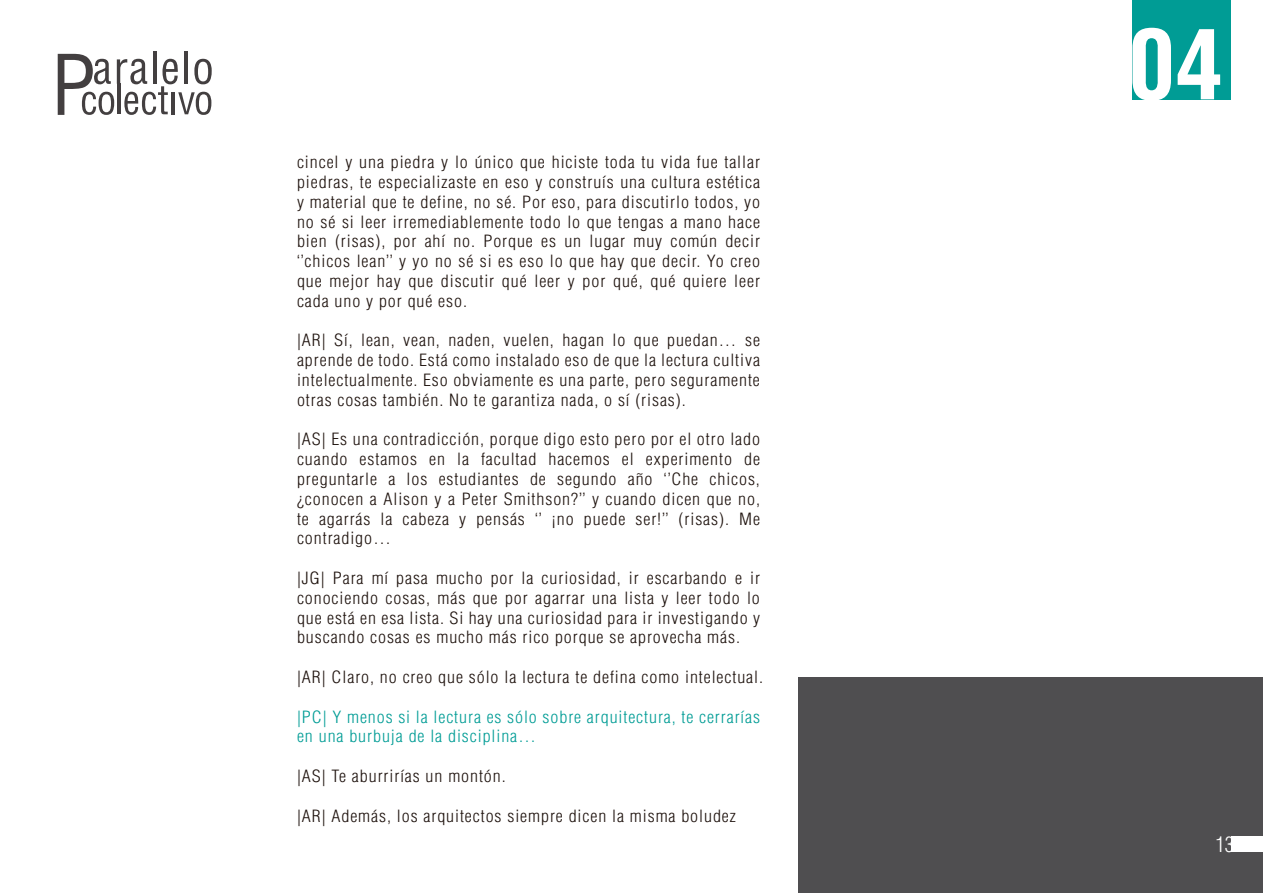
<style>
.page{position:relative;width:1263px;height:893px;background:#fff}
.page>*{position:absolute;margin:0;border:0;box-sizing:border-box;transform-origin:0 0}
.t1{font:700 condensed 95.1px "Helvetica LT Std";color:#fff}
.t2{font:condensed 81.45px "Helvetica LT Std";color:#433f40}
.t3{font:300 condensed 21px "Helvetica LT Std";color:#fff}
.t4{font:300 condensed 16.5px/19.8px "Helvetica LT Std";letter-spacing:.05em;color:#1e120d;text-align:justify;scale:1.09 1}
.t5{font:300 condensed 16.5px/19.8px "Helvetica LT Std";letter-spacing:.05em;color:#009c95;scale:1.09 1}
</style>
<div class="page">
<div style="left:799px;top:678px;width:464px;height:215px;background:#4f4e50"></div>
<div style="left:1132px;top:0;width:99px;height:99px;background:#009c95"></div>
<hr style="left:153px;top:51px;width:3px;height:33px;background:#433f40">
<hr style="left:184px;top:51px;width:4px;height:33px;background:#433f40">
<svg style="left:82px;top:59px;width:130px;height:56px"></svg>
<div style="left:1231px;top:836px;width:32px;height:16px;background:#fff"></div>
<h2 class="t2" style="left:51px;top:34px;width:47px">P</h2>
<p class="t4" style="left:297px;top:152px;width:426px">cincel y una piedra y lo único que hiciste toda tu vida fue tallar piedras, te especializaste en eso y construís una cultura estética y material que te define, no sé. Por eso, para discutirlo todos, yo no sé si leer irremediablemente todo lo que tengas a mano hace bien (risas), por ahí no. Porque es un lugar muy común decir ‘’chicos lean’’ y yo no sé si es eso lo que hay que decir. Yo creo que mejor hay que discutir qué leer y por qué, qué quiere leer cada uno y por qué eso.</p>
<p class="t4" style="left:297px;top:330px;width:426px">|AR| Sí, lean, vean, naden, vuelen, hagan lo que puedan… se aprende de todo. Está como instalado eso de que la lectura cultiva intelectualmente. Eso obviamente es una parte, pero seguramente otras cosas también. No te garantiza nada, o sí (risas).</p>
<p class="t4" style="left:297px;top:429px;width:426px">|AS| Es una contradicción, porque digo esto pero por el otro lado cuando estamos en la facultad hacemos el experimento de preguntarle a los estudiantes de segundo año ‘’Che chicos, ¿conocen a Alison y a Peter Smithson?’’ y cuando dicen que no, te agarrás la cabeza y pensás ‘’ ¡no puede ser!’’ (risas). Me contradigo…</p>
<p class="t4" style="left:297px;top:568px;width:426px">|JG| Para mí pasa mucho por la curiosidad, ir escarbando e ir conociendo cosas, más que por agarrar una lista y leer todo lo que está en esa lista. Si hay una curiosidad para ir investigando y buscando cosas es mucho más rico porque se aprovecha más.</p>
<p class="t4" style="left:297px;top:667px;width:429px">|AR| Claro, no creo que sólo la lectura te defina como intelectual.</p>
<p class="t5" style="left:297px;top:707px;width:426px">|PC| Y menos si la lectura es sólo sobre arquitectura, te cerrarías en una burbuja de la disciplina…</p>
<p class="t4" style="left:297px;top:766px;width:193px">|AS| Te aburrirías un montón.</p>
<p class="t4" style="left:297px;top:806px;width:404px">|AR| Además, los arquitectos siempre dicen la misma boludez</p>
<h1 class="t1" style="left:1128px;top:5px;width:97px">04</h1>
<p class="t3" style="left:1215px;top:831px;width:20px">13</p>
</div>
